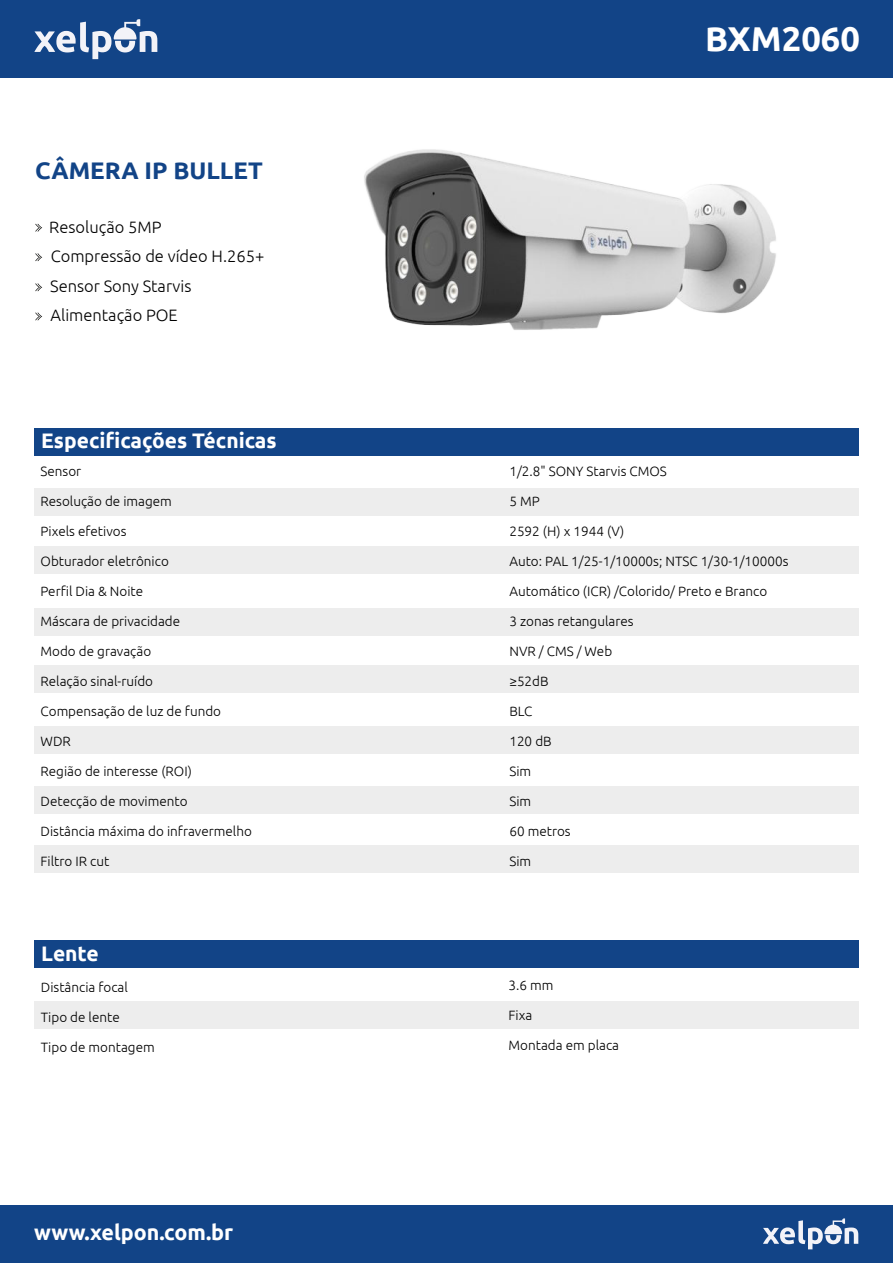
<style>
.page{position:relative;width:893px;height:1263px;background:#fff}
.page>*{position:absolute;margin:0;border:0;box-sizing:border-box;transform-origin:0 0}
.t1{font:700 34.5px "Ubuntu";color:#fff}
.t2{font:700 24px "Ubuntu";color:#124487}
.t3{font:700 21.45px "Ubuntu";color:#fff}
.t4{font:700 21px "Ubuntu";color:#fff}
.t5{font:300 16.5px/29.5px "Ubuntu";color:#000}
.t6{font:300 13.5px "Ubuntu";color:#000}
</style>
<div class="page">
<div style="left:0;top:1205px;width:893px;height:57px;background:#124487"></div>
<svg style="left:763px;top:1218px;width:95px;height:31px"></svg>
<div style="left:34px;top:428px;width:825px;height:27px;background:#124487"></div>
<div style="left:34px;top:940px;width:825px;height:28px;background:#124487"></div>
<div style="left:34px;top:488px;width:825px;height:27px;background:#ededed"></div>
<div style="left:34px;top:546px;width:825px;height:28px;background:#ededed"></div>
<div style="left:34px;top:608px;width:825px;height:28px;background:#ededed"></div>
<div style="left:34px;top:666px;width:825px;height:27px;background:#ededed"></div>
<div style="left:34px;top:726px;width:825px;height:28px;background:#ededed"></div>
<div style="left:34px;top:787px;width:825px;height:27px;background:#ededed"></div>
<div style="left:34px;top:845px;width:825px;height:27px;background:#ededed"></div>
<div style="left:34px;top:1001px;width:825px;height:28px;background:#ededed"></div>
<div style="left:0;top:0;width:893px;height:78px;background:#124487"></div>
<svg style="left:34px;top:19px;width:123px;height:40px"></svg>
<svg style="left:35px;top:224px;width:7px;height:7px"></svg>
<svg style="left:35px;top:253px;width:7px;height:8px"></svg>
<svg style="left:35px;top:283px;width:7px;height:8px"></svg>
<svg style="left:35px;top:313px;width:7px;height:7px"></svg>
<img style="left:247px;top:149px;width:612px;height:307px">
<h2 class="t2" style="left:35px;top:156px;width:229px">CÂMERA IP BULLET</h2>
<p class="t5" style="left:49px;top:211px;width:217px">Resolução 5MP<br>Compressão de vídeo H.265+<br>Sensor Sony Starvis<br>Alimentação POE</p>
<h3 class="t4" style="left:41px;top:427px;width:237px">Especificações Técnicas</h3>
<p class="t6" style="left:41px;top:463px;width:42px">Sensor</p>
<p class="t6" style="left:41px;top:493px;width:133px">Resolução de imagem</p>
<p class="t6" style="left:41px;top:523px;width:87px">Pixels efetivos</p>
<p class="t6" style="left:41px;top:553px;width:130px">Obturador eletrônico</p>
<p class="t6" style="left:41px;top:583px;width:104px">Perfil Dia &amp; Noite</p>
<p class="t6" style="left:41px;top:613px;width:141px">Máscara de privacidade</p>
<p class="t6" style="left:41px;top:643px;width:112px">Modo de gravação</p>
<p class="t6" style="left:41px;top:673px;width:114px">Relação sinal-ruído</p>
<p class="t6" style="left:41px;top:703px;width:182px">Compensação de luz de fundo</p>
<p class="t6" style="left:41px;top:733px;width:32px">WDR</p>
<p class="t6" style="left:41px;top:763px;width:153px">Região de interesse (ROI)</p>
<p class="t6" style="left:41px;top:793px;width:149px">Detecção de movimento</p>
<p class="t6" style="left:41px;top:823px;width:213px">Distância máxima do infravermelho</p>
<p class="t6" style="left:41px;top:853px;width:70px">Filtro IR cut</p>
<h3 class="t4" style="left:41px;top:941px;width:59px">Lente</h3>
<p class="t6" style="left:41px;top:979px;width:89px">Distância focal</p>
<p class="t6" style="left:41px;top:1009px;width:80px">Tipo de lente</p>
<p class="t6" style="left:41px;top:1039px;width:115px">Tipo de montagem</p>
<h3 class="t3" style="left:34px;top:1219px;width:201px">www.xelpon.com.br</h3>
<h1 class="t1" style="left:705px;top:18px;width:156px">BXM2060</h1>
<p class="t6" style="left:509px;top:463px;width:159px">1/2.8" SONY Starvis CMOS</p>
<p class="t6" style="left:509px;top:493px;width:32px">5 MP</p>
<p class="t6" style="left:509px;top:523px;width:116px">2592 (H) x 1944 (V)</p>
<p class="t6" style="left:509px;top:553px;width:281px">Auto: PAL 1/25-1/10000s; NTSC 1/30-1/10000s</p>
<p class="t6" style="left:509px;top:583px;width:259px">Automático (ICR) /Colorido/ Preto e Branco</p>
<p class="t6" style="left:509px;top:613px;width:126px">3 zonas retangulares</p>
<p class="t6" style="left:509px;top:643px;width:104px">NVR / CMS / Web</p>
<p class="t6" style="left:509px;top:673px;width:41px">≥52dB</p>
<p class="t6" style="left:509px;top:703px;width:25px">BLC</p>
<p class="t6" style="left:509px;top:733px;width:44px">120 dB</p>
<p class="t6" style="left:509px;top:763px;width:23px">Sim</p>
<p class="t6" style="left:509px;top:793px;width:23px">Sim</p>
<p class="t6" style="left:509px;top:823px;width:63px">60 metros</p>
<p class="t6" style="left:509px;top:853px;width:23px">Sim</p>
<p class="t6" style="left:509px;top:977px;width:46px">3.6 mm</p>
<p class="t6" style="left:509px;top:1007px;width:25px">Fixa</p>
<p class="t6" style="left:509px;top:1037px;width:112px">Montada em placa</p>
</div>
